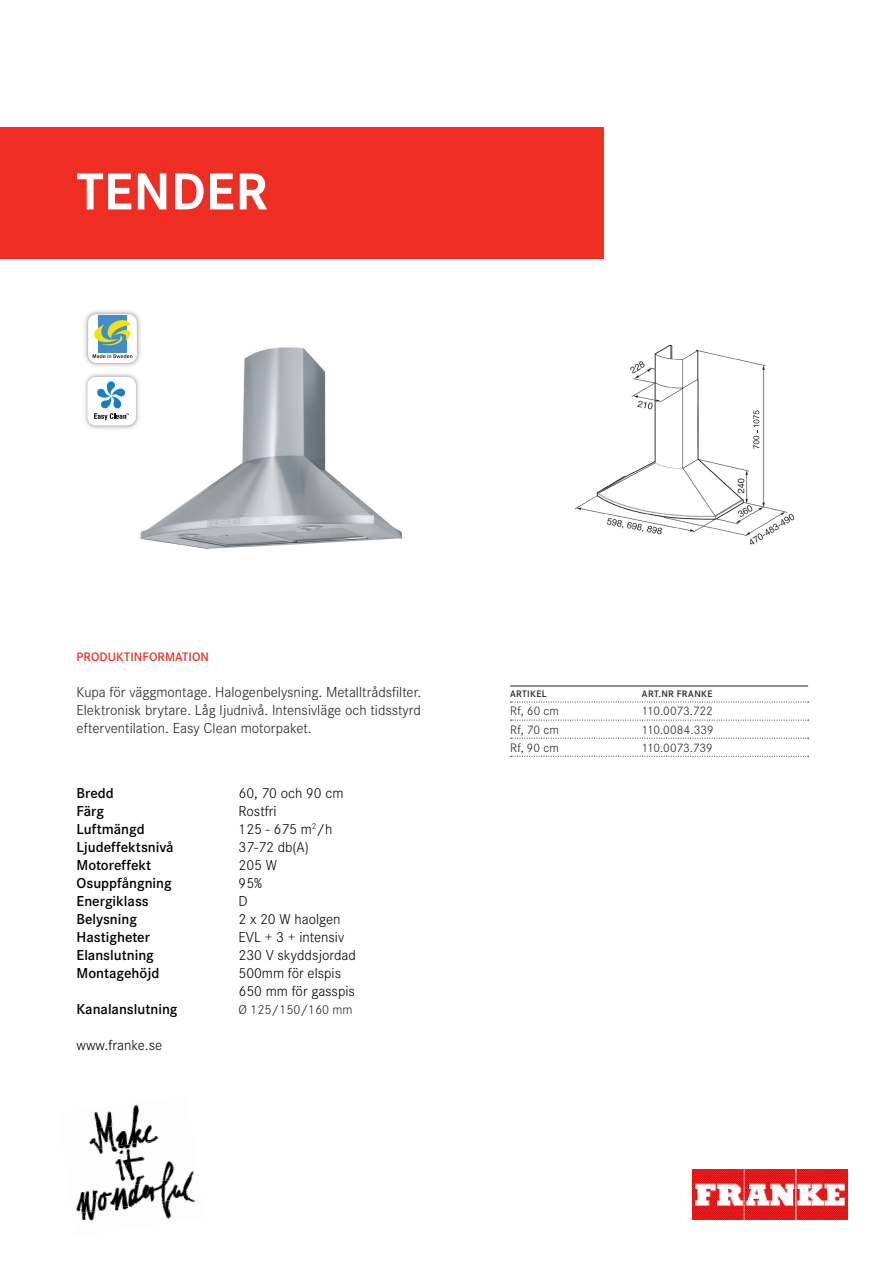
<style>
.page{position:relative;width:893px;height:1263px;background:#fff}
.page>*{position:absolute;margin:0;border:0;box-sizing:border-box;transform-origin:0 0}
.t1{font:700 54px "Corporate S";letter-spacing:.005em;color:#fff}
.Produkttext{font:300 15px/18px "Corporate S";color:#231f20;text-align:justify}
.Beskrivningstext{font:300 15px "Corporate S";color:#000}
.Beskrivningstext-2{font:600 15px "Corporate S";color:#000}
.Beskrivningstext-3{font:300 13.5px "Corporate S";color:#231f20}
.Tables_text_with_Lin{font:300 12.75px "Corporate S";letter-spacing:.005em;color:#231f20}
.Table_intermediate_h{font:600 12.75px "Corporate S";letter-spacing:.01em;color:#ee2e22}
.t2{font:600 9.75px "Corporate S";letter-spacing:.04em;color:#231f20}
</style>
<div class="page">
<div style="left:0;top:128px;width:604px;height:131px;background:#ee2e22"></div>
<img style="left:140px;top:347px;width:263px;height:202px">
<img style="left:575px;top:345px;width:220px;height:200px">
<svg style="left:753px;top:410px;width:6px;height:39px"></svg>
<img style="left:692px;top:1169px;width:155px;height:50px">
<img style="left:94px;top:1104px;width:46px;height:11px">
<img style="left:94px;top:1115px;width:58px;height:20px">
<img style="left:89px;top:1135px;width:70px;height:20px">
<img style="left:115px;top:1155px;width:79px;height:21px">
<img style="left:80px;top:1176px;width:113px;height:20px">
<img style="left:76px;top:1196px;width:120px;height:20px">
<img style="left:82px;top:1216px;width:90px;height:5px">
<img style="left:84px;top:310px;width:59px;height:59px">
<svg style="left:88px;top:314px;width:49px;height:49px"></svg>
<img style="left:84px;top:371px;width:58px;height:61px">
<svg style="left:87px;top:377px;width:49px;height:48px"></svg>
<hr style="left:510px;top:686px;width:298px;height:1px;background:#231f20">
<svg style="left:510px;top:702px;width:299px;height:1px"></svg>
<svg style="left:510px;top:720px;width:299px;height:1px"></svg>
<svg style="left:510px;top:738px;width:299px;height:1px"></svg>
<svg style="left:510px;top:756px;width:299px;height:1px"></svg>
<p class="t1" style="left:77px;top:149px;width:192px">TENDER</p>
<p class="Table_intermediate_h" style="left:77px;top:648px;width:134px">PRODUKTINFORMATION</p>
<p class="Produkttext" style="left:77px;top:682px;width:346px">Kupa för väggmontage. Halogenbelysning. Metalltrådsfilter.<br>Elektronisk brytare. Låg ljudnivå. Intensivläge och tidsstyrd efterventilation. Easy Clean motorpaket.</p>
<p class="Beskrivningstext-2" style="left:77px;top:782px;width:39px">Bredd</p>
<p class="Beskrivningstext" style="left:239px;top:782px;width:107px">60, 70 och 90 cm</p>
<p class="Beskrivningstext-2" style="left:77px;top:800px;width:29px">Färg</p>
<p class="Beskrivningstext" style="left:239px;top:800px;width:40px">Rostfri</p>
<p class="Beskrivningstext-2" style="left:77px;top:818px;width:70px">Luftmängd</p>
<p class="Beskrivningstext" style="left:239px;top:818px;width:95px">125 - 675 m<sup>2</sup>/h</p>
<p class="Beskrivningstext-2" style="left:77px;top:836px;width:99px">Ljudeffektsnivå</p>
<p class="Beskrivningstext" style="left:239px;top:836px;width:72px">37-72 db(A)</p>
<p class="Beskrivningstext-2" style="left:77px;top:854px;width:76px">Motoreffekt</p>
<p class="Beskrivningstext" style="left:239px;top:854px;width:40px">205 W</p>
<p class="Beskrivningstext-2" style="left:77px;top:872px;width:97px">Osuppfångning</p>
<p class="Beskrivningstext" style="left:239px;top:872px;width:25px">95%</p>
<p class="Beskrivningstext-2" style="left:77px;top:890px;width:74px">Energiklass</p>
<p class="Beskrivningstext" style="left:239px;top:890px;width:11px">D</p>
<p class="Beskrivningstext-2" style="left:77px;top:908px;width:62px">Belysning</p>
<p class="Beskrivningstext" style="left:239px;top:908px;width:103px">2 x 20 W haolgen</p>
<p class="Beskrivningstext-2" style="left:77px;top:926px;width:75px">Hastigheter</p>
<p class="Beskrivningstext" style="left:239px;top:926px;width:107px">EVL + 3 + intensiv</p>
<p class="Beskrivningstext-2" style="left:77px;top:944px;width:79px">Elanslutning</p>
<p class="Beskrivningstext" style="left:239px;top:944px;width:119px">230 V skyddsjordad</p>
<p class="Beskrivningstext-2" style="left:77px;top:962px;width:84px">Montagehöjd</p>
<p class="Beskrivningstext" style="left:239px;top:962px;width:104px">500mm för elspis</p>
<p class="Beskrivningstext" style="left:239px;top:980px;width:118px">650 mm för gasspis</p>
<p class="Beskrivningstext-2" style="left:77px;top:998px;width:103px">Kanalanslutning</p>
<p class="Beskrivningstext-3" style="left:239px;top:1000px;width:116px">Ø 125/150/160 mm</p>
<p class="Beskrivningstext" style="left:77px;top:1034px;width:87px">www.franke.se</p>
<p class="t2" style="left:510px;top:687px;width:38px">ARTIKEL</p>
<p class="t2" style="left:642px;top:687px;width:72px">ART.NR FRANKE</p>
<p class="Tables_text_with_Lin" style="left:510px;top:702px;width:50px">Rf, 60 cm</p>
<p class="Tables_text_with_Lin" style="left:642px;top:702px;width:72px">110.0073.722</p>
<p class="Tables_text_with_Lin" style="left:510px;top:720px;width:50px">Rf, 70 cm</p>
<p class="Tables_text_with_Lin" style="left:642px;top:720px;width:73px">110.0084.339</p>
<p class="Tables_text_with_Lin" style="left:510px;top:738px;width:50px">Rf, 90 cm</p>
<p class="Tables_text_with_Lin" style="left:642px;top:738px;width:72px">110.0073.739</p>
</div>
